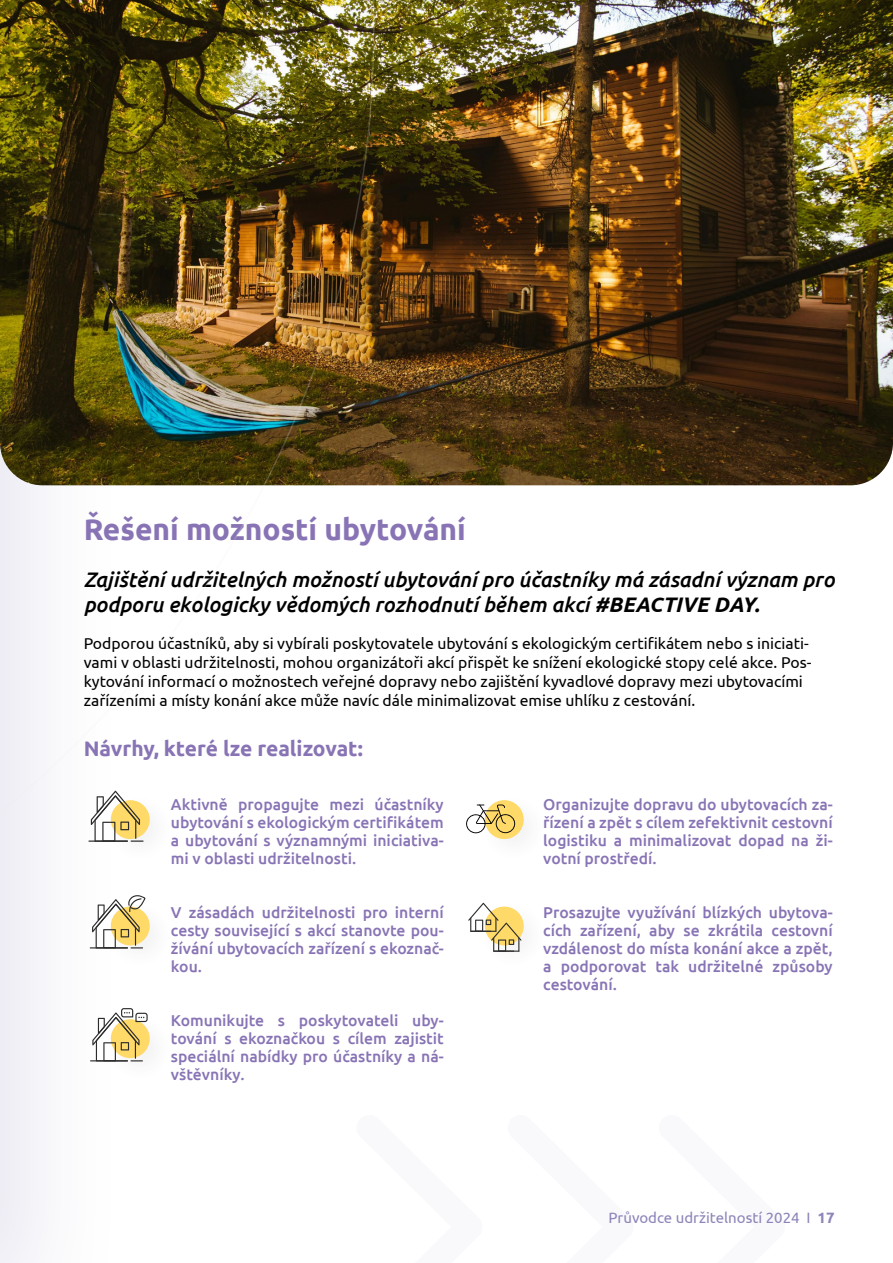
<style>
.page{position:relative;width:893px;height:1263px;background:#fff}
.page>*{position:absolute;margin:0;border:0;box-sizing:border-box;transform-origin:0 0}
.t1{font:700 30px "Ubuntu";color:#8874b5}
.t2{font:italic 500 21px/25.2px "Ubuntu";color:#000}
.t3{font:700 21px "Ubuntu";letter-spacing:-.005em;color:#8874b5}
.t4{font:500 15.75px/18px "Ubuntu";color:#8874b5;text-align:justify}
.t5{font:15.75px/18.9px "Ubuntu";color:#000}
.t6{font:15px "Ubuntu";color:#8d84b9}
.s1{font-weight:700}
</style>
<div class="page">
<div style="left:0;top:0;width:125px;height:1263px;background:#faf9fb"></div>
<hr style="left:0;top:0;width:1px;height:1263px;background:#eeedf4">
<svg style="left:485px;top:800px;width:39px;height:39px"></svg>
<svg style="left:485px;top:906px;width:39px;height:39px"></svg>
<div style="left:102px;top:1010px;width:75px;height:75px;background:#fefefe"></div>
<img style="left:375px;top:0;width:518px;height:485px">
<img style="left:0;top:0;width:375px;height:1040px">
<hr style="left:88px;top:840px;width:40px;height:2px;background:#2b2b2b">
<svg style="left:91px;top:791px;width:53px;height:51px"></svg>
<hr style="left:90px;top:947px;width:38px;height:1px;background:#2b2b2b">
<svg style="left:92px;top:892px;width:54px;height:56px"></svg>
<hr style="left:90px;top:1060px;width:38px;height:1px;background:#2b2b2b">
<svg style="left:92px;top:1008px;width:56px;height:53px"></svg>
<svg style="left:466px;top:804px;width:49px;height:29px"></svg>
<svg style="left:468px;top:903px;width:53px;height:49px"></svg>
<h1 class="t1" style="left:84px;top:511px;width:384px">Řešení možností ubytování</h1>
<h2 class="t2" style="left:84px;top:566px;width:752px">Zajištění udržitelných možností ubytování pro účastníky má zásadní význam pro podporu ekologicky vědomých rozhodnutí během akcí <span class="s1">#BEACTIVE DAY.</span></h2>
<p class="t5" style="left:84px;top:633px;width:729px">Podporou účastníků, aby si vybírali poskytovatele ubytování s ekologickým certifikátem nebo s iniciati&shy;vami v oblasti udržitelnosti, mohou organizátoři akcí přispět ke snížení ekologické stopy celé akce. Pos&shy;kytování informací o možnostech veřejné dopravy nebo zajištění kyvadlové dopravy mezi ubytovacími zařízeními a místy konání akce může navíc dále minimalizovat emise uhlíku z cestování.</p>
<h2 class="t3" style="left:84px;top:736px;width:281px">Návrhy, které lze realizovat:</h2>
<p class="t4" style="left:171px;top:795px;width:274px">Aktivně propagujte mezi účastníky ubytování s ekologickým certifikátem a ubytování s významnými iniciativa&shy;mi v oblasti udržitelnosti.</p>
<p class="t4" style="left:543px;top:795px;width:291px">Organizujte dopravu do ubytovacích za&shy;řízení a zpět s cílem zefektivnit cestovní logistiku a minimalizovat dopad na ži&shy;votní prostředí.</p>
<p class="t4" style="left:543px;top:903px;width:291px">Prosazujte využívání blízkých ubytova&shy;cích zařízení, aby se zkrátila cestovní vzdálenost do místa konání akce a zpět, a podporovat tak udržitelné způsoby cestování.</p>
<p class="t4" style="left:171px;top:903px;width:274px">V zásadách udržitelnosti pro interní cesty související s akcí stanovte pou&shy;žívání ubytovacích zařízení s ekoznač&shy;kou.</p>
<p class="t4" style="left:171px;top:1011px;width:274px">Komunikujte s poskytovateli uby&shy;tování s ekoznačkou s cílem zajistit speciální nabídky pro účastníky a ná&shy;vštěvníky.</p>
<p class="t6" style="left:608px;top:1209px;width:228px">Průvodce udržitelností 2024 I <span class="s1">17</span></p>
</div>
